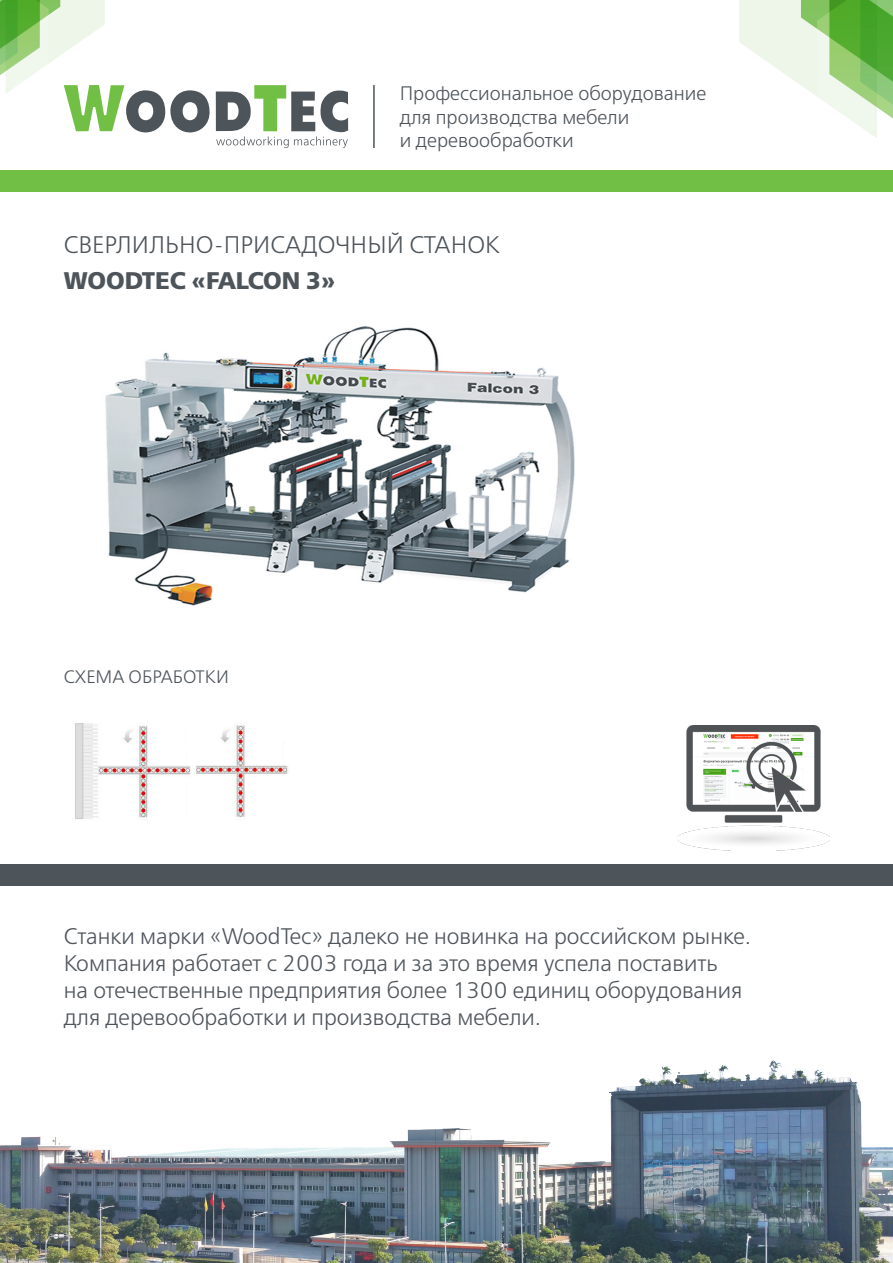
<style>
.page{position:relative;width:893px;height:1263px;background:#fff}
.page>*{position:absolute;margin:0;border:0;box-sizing:border-box;transform-origin:0 0}
.t1{font:24px "Free Set Light C";color:#4d545a}
.t2{font:24px "Free Set Bold C";letter-spacing:-.01em;color:#4d545a}
.ЗАГОЛОВКИ{font:22.5px/27px "Free Set Light C";color:#4d545a}
.t3{font:19.5px/23.4px "Free Set Light C";color:#4d545a}
.t4{font:18px "Free Set Light C";color:#4d545a}
</style>
<div class="page">
<img style="left:105px;top:326px;width:470px;height:280px">
<svg style="left:739px;top:0;width:154px;height:138px"></svg>
<svg style="left:0;top:0;width:348px;height:148px"></svg>
<div style="left:0;top:170px;width:893px;height:21px;background:#71bf44"></div>
<div style="left:0;top:864px;width:893px;height:21px;background:#4d545a"></div>
<hr style="left:373px;top:85px;width:2px;height:63px;background:#4d545a">
<img style="left:0;top:1060px;width:893px;height:203px">
<img style="left:677px;top:725px;width:152px;height:125px">
<img style="left:75px;top:723px;width:213px;height:96px">
<p class="t3" style="left:400px;top:83px;width:308px">Профессиональное оборудование для производства мебели<br>и деревообработки</p>
<p class="t1" style="left:64px;top:232px;width:438px">СВЕРЛИЛЬНО-ПРИСАДОЧНЫЙ СТАНОК</p>
<p class="t2" style="left:64px;top:266px;width:273px">WOODTEC «FALCON 3»</p>
<p class="t4" style="left:64px;top:668px;width:167px">СХЕМА ОБРАБОТКИ</p>
<p class="ЗАГОЛОВКИ" style="left:64px;top:924px;width:689px">Станки марки «WoodTec» далеко не новинка на российском рынке.<br>Компания работает с 2003 года и за это время успела поставить<br>на отечественные предприятия более 1300 единиц оборудования для деревообработки и производства мебели.</p>
</div>
